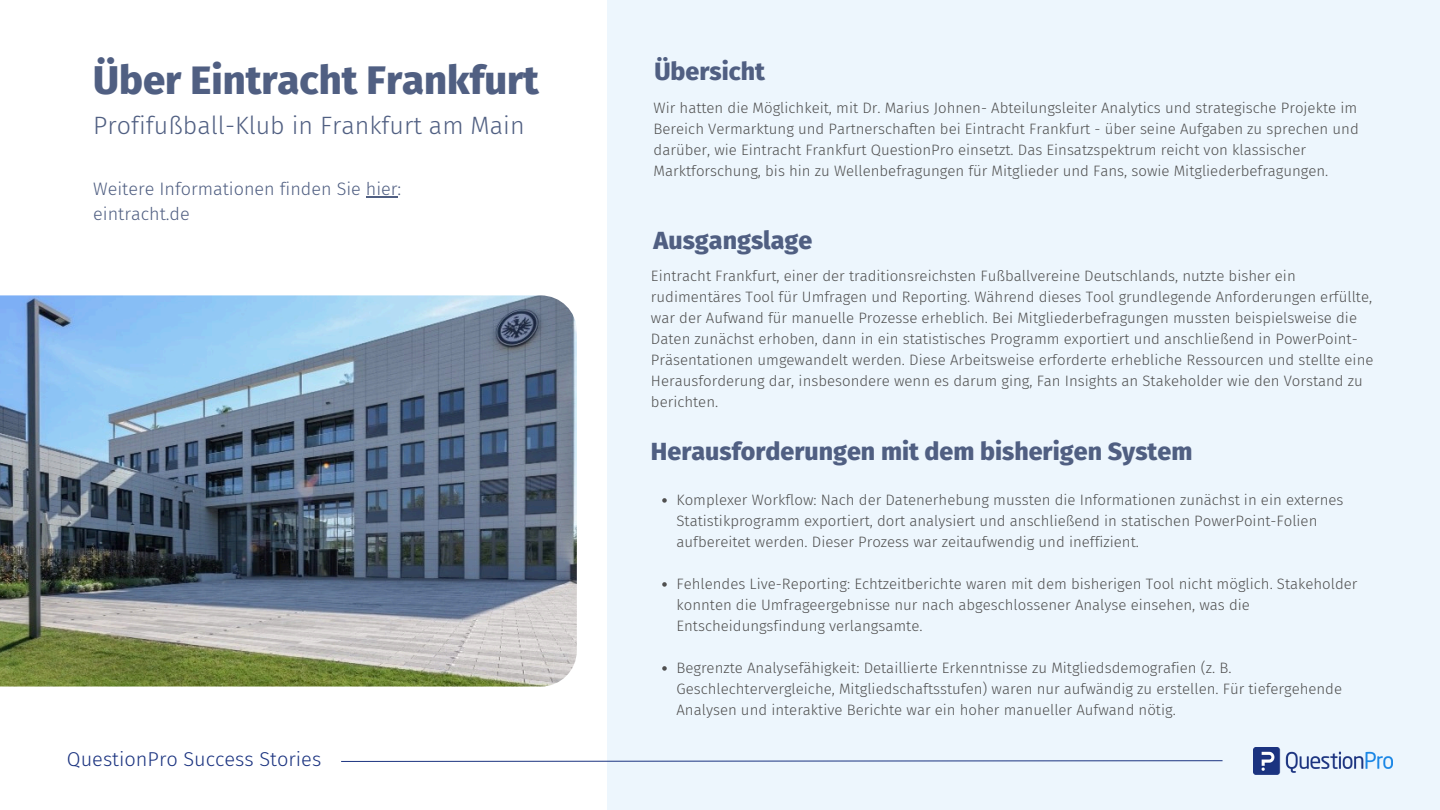
<style>
.page{position:relative;width:1440px;height:810px;background:#edf6fd}
.page>*{position:absolute;margin:0;border:0;box-sizing:border-box;transform-origin:0 0}
.t1{font:800 40px "Fira Sans";color:#505f82}
.t2{font:800 25px "Fira Sans";color:#505f82}
.t3{font:300 25px "Fira Sans";color:#505f82}
.t4{font:300 20px "Fira Sans";color:#1b3380}
.t5{font:300 18px/24.8px "Fira Sans";color:#505f82}
.t6{font:300 15px/21px "Fira Sans";color:#505050}
</style>
<div class="page">
<div style="left:0;top:0;width:607px;height:810px;background:#fff"></div>
<img style="left:0;top:295px;width:576px;height:392px">
<img style="left:1253px;top:747px;width:140px;height:27px">
<svg style="left:341px;top:760px;width:882px;height:2px;background:#8594be"></svg>
<hr style="left:366px;top:197px;width:32px;height:1px;background:#505f82">
<svg style="left:662px;top:498px;width:5px;height:5px"></svg>
<svg style="left:662px;top:582px;width:5px;height:5px"></svg>
<svg style="left:662px;top:666px;width:5px;height:5px"></svg>
<h3 class="t1" style="left:93px;top:57px;width:447px">Über Eintracht Frankfurt</h3>
<h3 class="t3" style="left:93px;top:111px;width:433px">Profifußball-Klub in Frankfurt am Main</h3>
<h1 class="t5" style="left:93px;top:177px;width:310px">Weitere Informationen finden Sie hier: eintracht.de</h1>
<p class="t4" style="left:67px;top:748px;width:256px">QuestionPro Success Stories</p>
<p class="t2" style="left:654px;top:57px;width:112px">Übersicht</p>
<p class="t6" style="left:654px;top:98px;width:707px">Wir hatten die Möglichkeit, mit Dr. Marius Johnen- Abteilungsleiter Analytics und strategische Projekte im Bereich Vermarktung und Partnerschaften bei Eintracht Frankfurt - über seine Aufgaben zu sprechen und darüber, wie Eintracht Frankfurt QuestionPro einsetzt. Das Einsatzspektrum reicht von klassischer Marktforschung, bis hin zu Wellenbefragungen für Mitglieder und Fans, sowie Mitgliederbefragungen.</p>
<h1 class="t2" style="left:654px;top:225px;width:160px">Ausgangslage</h1>
<h1 class="t6" style="left:651px;top:266px;width:724px">Eintracht Frankfurt, einer der traditionsreichsten Fußballvereine Deutschlands, nutzte bisher ein rudimentäres Tool für Umfragen und Reporting. Während dieses Tool grundlegende Anforderungen erfüllte, war der Aufwand für manuelle Prozesse erheblich. Bei Mitgliederbefragungen mussten beispielsweise die Daten zunächst erhoben, dann in ein statistisches Programm exportiert und anschließend in PowerPoint-Präsentationen umgewandelt werden. Diese Arbeitsweise erforderte erhebliche Ressourcen und stellte eine Herausforderung dar, insbesondere wenn es darum ging, Fan Insights an Stakeholder wie den Vorstand zu berichten.</h1>
<p class="t2" style="left:651px;top:437px;width:543px">Herausforderungen mit dem bisherigen System</p>
<p class="t6" style="left:676px;top:489px;width:668px">Komplexer Workflow: Nach der Datenerhebung mussten die Informationen zunächst in ein externes<br>Statistikprogramm exportiert, dort analysiert und anschließend in statischen PowerPoint-Folien aufbereitet werden. Dieser Prozess war zeitaufwendig und ineffizient.</p>
<p class="t6" style="left:676px;top:573px;width:683px">Fehlendes Live-Reporting: Echtzeitberichte waren mit dem bisherigen Tool nicht möglich. Stakeholder konnten die Umfrageergebnisse nur nach abgeschlossener Analyse einsehen, was die<br>Entscheidungsfindung verlangsamte.</p>
<p class="t6" style="left:676px;top:657px;width:667px">Begrenzte Analysefähigkeit: Detaillierte Erkenntnisse zu Mitgliedsdemografien (z. B.<br>Geschlechtervergleiche, Mitgliedschaftsstufen) waren nur aufwändig zu erstellen. Für tiefergehende<br>Analysen und interaktive Berichte war ein hoher manueller Aufwand nötig.</p>
</div>
